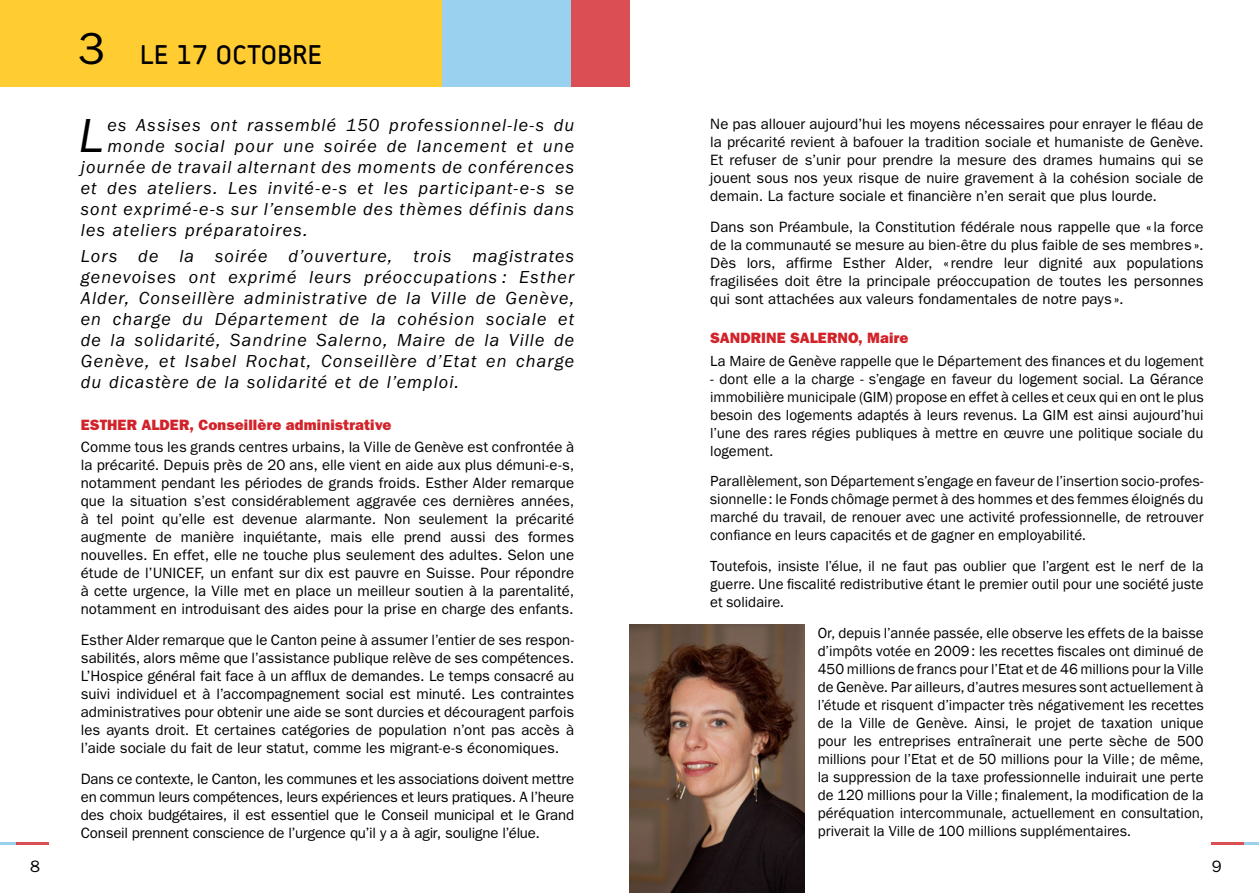
<style>
.page{position:relative;width:1259px;height:893px;background:#fff}
.page>*{position:absolute;margin:0;border:0;box-sizing:border-box;transform-origin:0 0}
.t1{font:italic 49.5px "ITC Franklin Gothic Std";color:#000}
.t2{font:27.45px "Sci Fly Sans";letter-spacing:.015em;color:#000}
.t3{font:italic 18px/21px "ITC Franklin Gothic Std";letter-spacing:.06em;color:#000;text-align:justify}
.t4{font:16.5px "ITC Franklin Gothic Std";color:#000}
.t5{font:15px/18px "ITC Franklin Gothic Std";color:#000;text-align:justify}
.t6{font:15px/18px "Franklin Gothic";color:#000;text-align:justify}
.t7{font:15px "ITC Franklin Gothic Std Hvy";letter-spacing:.01em;color:#d2232a}
.s1{font-family:"ITC Franklin Gothic Std";font-size:45px}
</style>
<div class="page">
<svg style="left:0;top:843px;width:17px;height:2px"></svg>
<hr style="left:17px;top:843px;width:32px;height:2px;background:#d2232a">
<svg style="left:1243px;top:843px;width:16px;height:2px"></svg>
<hr style="left:1211px;top:843px;width:32px;height:2px;background:#d2232a">
<img style="left:629px;top:625px;width:176px;height:268px">
<div style="left:0;top:0;width:442px;height:87px;background:#ffcd31"></div>
<div style="left:571px;top:0;width:58px;height:87px;background:#db4f54"></div>
<div style="left:442px;top:0;width:129px;height:87px;background:#9ad1ef"></div>
<h2 class="t2" style="left:78px;top:39px;width:246px"><span class="s1">3</span> LE 17 OCTOBRE</h2>
<h1 class="t1" style="left:79px;top:109px;width:27px">L</h1>
<p class="t3" style="left:107px;top:115px;width:468px">es Assises ont rassemblé 150 professionnel-le-s du</p>
<p class="t3" style="left:107px;top:136px;width:468px">monde social pour une soirée de lancement et une</p>
<p class="t3" style="left:81px;top:157px;width:495px">journée de travail alternant des moments de conférences</p>
<p class="t3" style="left:81px;top:178px;width:495px">et des ateliers. Les invité-e-s et les participant-e-s se</p>
<p class="t3" style="left:81px;top:199px;width:495px">sont exprimé-e-s sur l’ensemble des thèmes définis dans</p>
<p class="t3" style="left:81px;top:220px;width:228px">les ateliers préparatoires.</p>
<p class="t3" style="left:81px;top:245px;width:495px">Lors de la soirée d’ouverture, trois magistrates genevoises ont exprimé leurs préoccupations : Esther Alder, Conseillère administrative de la Ville de Genève, en charge du Département de la cohésion sociale et de la solidarité, Sandrine Salerno, Maire de la Ville de Genève, et Isabel Rochat, Conseillère d’Etat en charge du dicastère de la solidarité et de l’emploi.</p>
<p class="t7" style="left:81px;top:416px;width:312px">ESTHER ALDER, Conseillère administrative</p>
<p class="t5" style="left:81px;top:438px;width:495px">Comme tous les grands centres urbains, la Ville de Genève est confrontée à la précarité. Depuis près de 20 ans, elle vient en aide aux plus démuni-e-s, notamment pendant les périodes de grands froids. Esther Alder remarque que la situation s’est considérablement aggravée ces dernières années, à tel point qu’elle est devenue alarmante. Non seulement la précarité augmente de manière inquiétante, mais elle prend aussi des formes nouvelles. En effet, elle ne touche plus seulement des adultes. Selon une étude de l’UNICEF, un enfant sur dix est pauvre en Suisse. Pour répondre à cette urgence, la Ville met en place un meilleur soutien à la parentalité, notamment en introduisant des aides pour la prise en charge des enfants.</p>
<p class="t5" style="left:81px;top:631px;width:495px">Esther Alder remarque que le Canton peine à assumer l’entier de ses respon&shy;sabilités, alors même que l’assistance publique relève de ses compétences.<br>L’Hospice général fait face à un afflux de demandes. Le temps consacré au suivi individuel et à l’accompagnement social est minuté. Les contraintes administratives pour obtenir une aide se sont durcies et découragent parfois les ayants droit. Et certaines catégories de population n’ont pas accès à l’aide sociale du fait de leur statut, comme les migrant-e-s économiques.</p>
<p class="t5" style="left:81px;top:770px;width:495px">Dans ce contexte, le Canton, les communes et les associations doivent mettre en commun leurs compétences, leurs expériences et leurs pratiques. A l’heure des choix budgétaires, il est essentiel que le Conseil municipal et le Grand Conseil prennent conscience de l’urgence qu’il y a à agir, souligne l’élue.</p>
<p class="t5" style="left:710px;top:115px;width:495px">Ne pas allouer aujourd’hui les moyens nécessaires pour enrayer le fléau de la précarité revient à bafouer la tradition sociale et humaniste de Genève.<br>Et refuser de s’unir pour prendre la mesure des drames humains qui se jouent sous nos yeux risque de nuire gravement à la cohésion sociale de demain. La facture sociale et financière n’en serait que plus lourde.</p>
<p class="t5" style="left:710px;top:218px;width:495px">Dans son Préambule, la Constitution fédérale nous rappelle que « la force de la communauté se mesure au bien-être du plus faible de ses membres ».<br>Dès lors, affirme Esther Alder, « rendre leur dignité aux populations fragilisées doit être la principale préoccupation de toutes les personnes qui sont attachées aux valeurs fondamentales de notre pays».</p>
<p class="t7" style="left:710px;top:329px;width:200px">SANDRINE SALERNO, Maire</p>
<p class="t6" style="left:710px;top:352px;width:495px">La Maire de Genève rappelle que le Département des finances et du logement</p>
<p class="t6" style="left:710px;top:370px;width:495px">- dont elle a la charge - s’engage en faveur du logement social. La Gérance immobilière municipale (GIM) propose en effet à celles et ceux qui en ont le plus besoin des logements adaptés à leurs revenus. La GIM est ainsi aujourd’hui l’une des rares régies publiques à mettre en œuvre une politique sociale du logement.</p>
<p class="t6" style="left:710px;top:473px;width:495px">Parallèlement, son Département s’engage en faveur de l’insertion socio-profes&shy;sionnelle: le Fonds chômage permet à des hommes et des femmes éloignés du marché du travail, de renouer avec une activité professionnelle, de retrouver confiance en leurs capacités et de gagner en employabilité.</p>
<p class="t6" style="left:710px;top:557px;width:495px">Toutefois, insiste l’élue, il ne faut pas oublier que l’argent est le nerf de la guerre. Une fiscalité redistributive étant le premier outil pour une société juste et solidaire.</p>
<p class="t6" style="left:817px;top:624px;width:387px">Or, depuis l’année passée, elle observe les effets de la baisse d’impôts votée en 2009: les recettes fiscales ont diminué de 450 millions de francs pour l’Etat et de 46 millions pour la Ville de Genève. Par ailleurs, d’autres mesures sont actuellement à l’étude et risquent d’impacter très négativement les recettes de la Ville de Genève. Ainsi, le projet de taxation unique pour les entreprises entraînerait une perte sèche de 500 millions pour l’Etat et de 50 millions pour la Ville; de même, la suppression de la taxe professionnelle induirait une perte de 120 millions pour la Ville; finalement, la modification de la péréquation intercommunale, actuellement en consultation, priverait la Ville de 100 millions supplémentaires.</p>
<p class="t4" style="left:30px;top:857px;width:11px">8</p>
<p class="t4" style="left:1211px;top:857px;width:11px">9</p>
</div>
